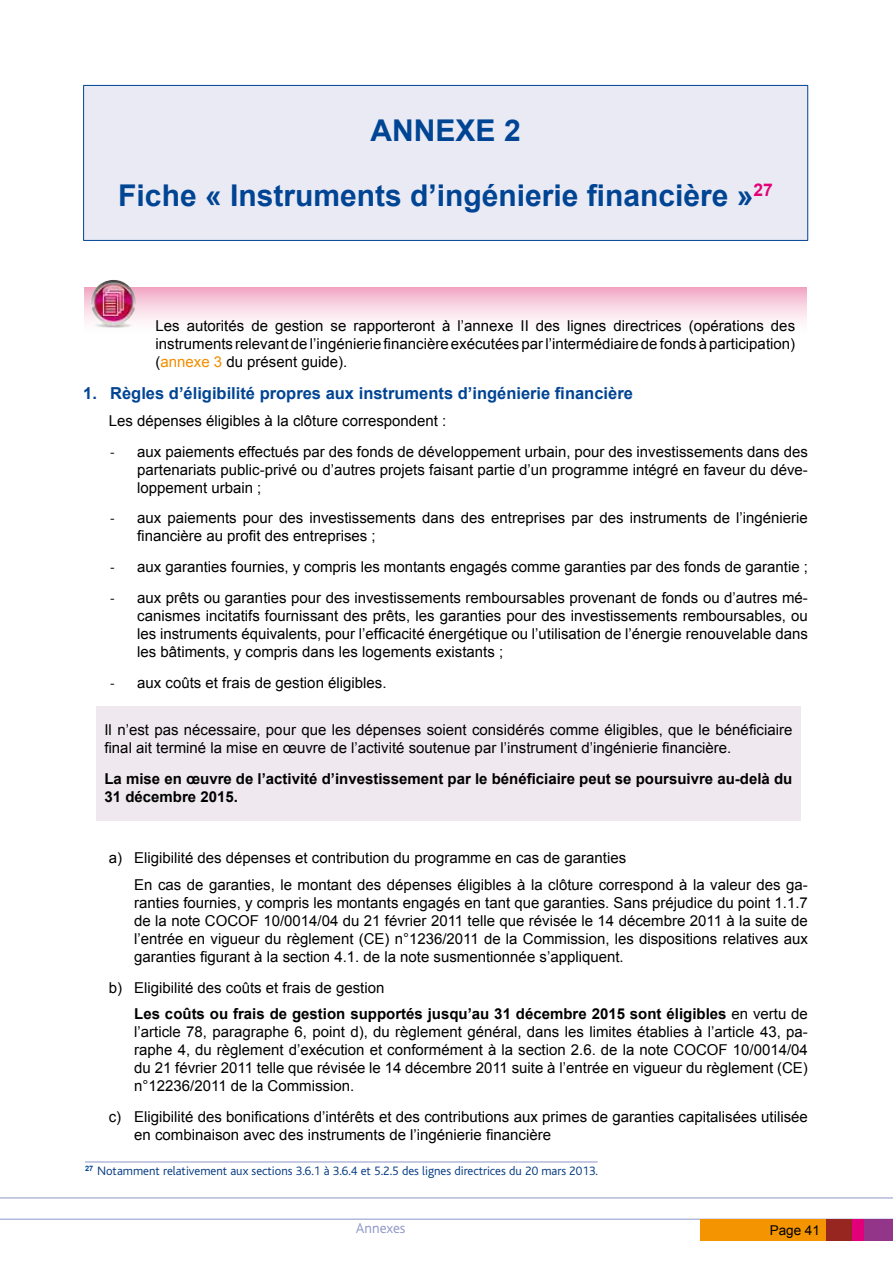
<style>
.page{position:relative;width:893px;height:1263px;background:#fff}
.page>*{position:absolute;margin:0;border:0;box-sizing:border-box;transform-origin:0 0}
.t1{font:700 30px/65.2px "Arial";color:#004494;text-align:center}
.t2{font:700 16.5px "Arial";color:#004494}
.t3{font:15px/18px "Arial";color:#000;text-align:justify}
.t4{font:700 15px/18px "Arial";color:#000}
.t5{font:300 15px "Bliss";color:#8e97c7}
.t6{font:13.5px "Arial";color:#000}
.t7{font:300 12.75px "Bliss";color:#003882}
.s1{color:#f18e00}
.s2{font-family:"Calibri"}
.s3{font-weight:400}
</style>
<div class="page">
<div style="left:84px;top:287px;width:723px;height:47px;background:linear-gradient(to bottom,#f3adc7,#fff)"></div>
<img style="left:91px;top:280px;width:45px;height:49px">
<div style="left:84px;top:85px;width:724px;height:155px;background:#e9eaf4"></div>
<hr style="left:83px;top:85px;width:725px;height:1px;background:#004494">
<hr style="left:83px;top:86px;width:1px;height:154px;background:#004494">
<hr style="left:807px;top:86px;width:1px;height:154px;background:#004494">
<hr style="left:83px;top:240px;width:725px;height:1px;background:#004494">
<div style="left:96px;top:706px;width:705px;height:115px;background:#efe8ee"></div>
<hr style="left:85px;top:1162px;width:513px;height:1px;background:#8e97c7">
<hr style="left:0;top:1198px;width:893px;height:1px;background:#8e97c7">
<hr style="left:0;top:1219px;width:893px;height:1px;background:#8e97c7">
<div style="left:700px;top:1219px;width:131px;height:21px;background:#f39400"></div>
<div style="left:826px;top:1219px;width:30px;height:21px;background:#972520"></div>
<div style="left:853px;top:1219px;width:14px;height:21px;background:#e2007a"></div>
<div style="left:864px;top:1219px;width:29px;height:21px;background:#933588"></div>
<h1 class="t1" style="left:118px;top:99px;width:656px">ANNEXE 2<br>Fiche « Instruments d’ingénierie financière »<sup>27</sup></h1>
<p class="t3" style="left:156px;top:317px;width:641px">Les autorités de gestion se rapporteront à l’annexe II des lignes directrices (opérations des instruments relevant de l’ingénierie financière exécutées par l’intermédiaire de fonds à participation) (<span class="s1">annexe 3</span> du présent guide).</p>
<p class="t2" style="left:83px;top:383px;width:551px">1. Règles d’éligibilité propres aux instruments d’ingénierie financière</p>
<p class="t3" style="left:109px;top:412px;width:339px">Les dépenses éligibles à la clôture correspondent :</p>
<p class="t3" style="left:137px;top:442px;width:672px;text-indent:-27px"><span class="s2">-</span> aux paiements effectués par des fonds de développement urbain, pour des investissements dans des partenariats public-privé ou d’autres projets faisant partie d’un programme intégré en faveur du déve&shy;loppement urbain ;</p>
<p class="t3" style="left:137px;top:509px;width:672px;text-indent:-27px"><span class="s2">-</span> aux paiements pour des investissements dans des entreprises par des instruments de l’ingénierie financière au profit des entreprises ;</p>
<p class="t3" style="left:110px;top:558px;width:699px"><span class="s2">-</span> aux garanties fournies, y compris les montants engagés comme garanties par des fonds de garantie ;</p>
<p class="t3" style="left:137px;top:589px;width:672px;text-indent:-27px"><span class="s2">-</span> aux prêts ou garanties pour des investissements remboursables provenant de fonds ou d’autres mé&shy;canismes incitatifs fournissant des prêts, les garanties pour des investissements remboursables, ou les instruments équivalents, pour l’efficacité énergétique ou l’utilisation de l’énergie renouvelable dans les bâtiments, y compris dans les logements existants ;</p>
<p class="t3" style="left:110px;top:673px;width:278px"><span class="s2">-</span> aux coûts et frais de gestion éligibles.</p>
<p class="t3" style="left:104px;top:721px;width:689px">Il n’est pas nécessaire, pour que les dépenses soient considérés comme éligibles, que le bénéficiaire final ait terminé la mise en œuvre de l’activité soutenue par l’instrument d’ingénierie financière.</p>
<p class="t4" style="left:104px;top:770px;width:689px">La mise en œuvre de l’activité d’investissement par le bénéficiaire peut se poursuivre au-delà du<br>31 décembre 2015.</p>
<p class="t3" style="left:134px;top:845px;width:675px;line-height:26.5px;text-indent:-26px">a) Eligibilité des dépenses et contribution du programme en cas de garanties<br>En cas de garanties, le montant des dépenses éligibles à la clôture correspond à la valeur des ga-</p>
<p class="t3" style="left:134px;top:894px;width:675px">ranties fournies, y compris les montants engagés en tant que garanties. Sans préjudice du point 1.1.7 de la note COCOF 10/0014/04 du 21 février 2011 telle que révisée le 14 décembre 2011 à la suite de l’entrée en vigueur du règlement (CE) n°1236/2011 de la Commission, les dispositions relatives aux garanties figurant à la section 4.1. de la note susmentionnée s’appliquent.</p>
<p class="t4" style="left:134px;top:975px;width:675px;line-height:26.5px;text-indent:-26px"><span class="s3">b) Eligibilité des coûts et frais de gestion<br></span>Les coûts ou frais de gestion supportés jusqu’au 31 décembre 2015 sont éligibles <span class="s3">en vertu de</span></p>
<p class="t3" style="left:134px;top:1023px;width:675px">l’article 78, paragraphe 6, point d), du règlement général, dans les limites établies à l’article 43, pa&shy;raphe 4, du règlement d’exécution et conformément à la section 2.6. de la note COCOF 10/0014/04 du 21 février 2011 telle que révisée le 14 décembre 2011 suite à l’entrée en vigueur du règlement (CE) n°12236/2011 de la Commission.</p>
<p class="t3" style="left:134px;top:1108px;width:675px;text-indent:-26px">c) Eligibilité des bonifications d’intérêts et des contributions aux primes de garanties capitalisées utilisée en combinaison avec des instruments de l’ingénierie financière</p>
<p class="t7" style="left:85px;top:1164px;width:514px"><sup>27</sup> Notamment relativement aux sections 3.6.1 à 3.6.4 et 5.2.5 des lignes directrices du 20 mars 2013.</p>
<p class="t6" style="left:770px;top:1219px;width:52px">Page 41</p>
<p class="t5" style="left:356px;top:1220px;width:51px">Annexes</p>
<p class="t6" style="left:770px;top:1221px;width:52px">Page 41</p>
</div>
